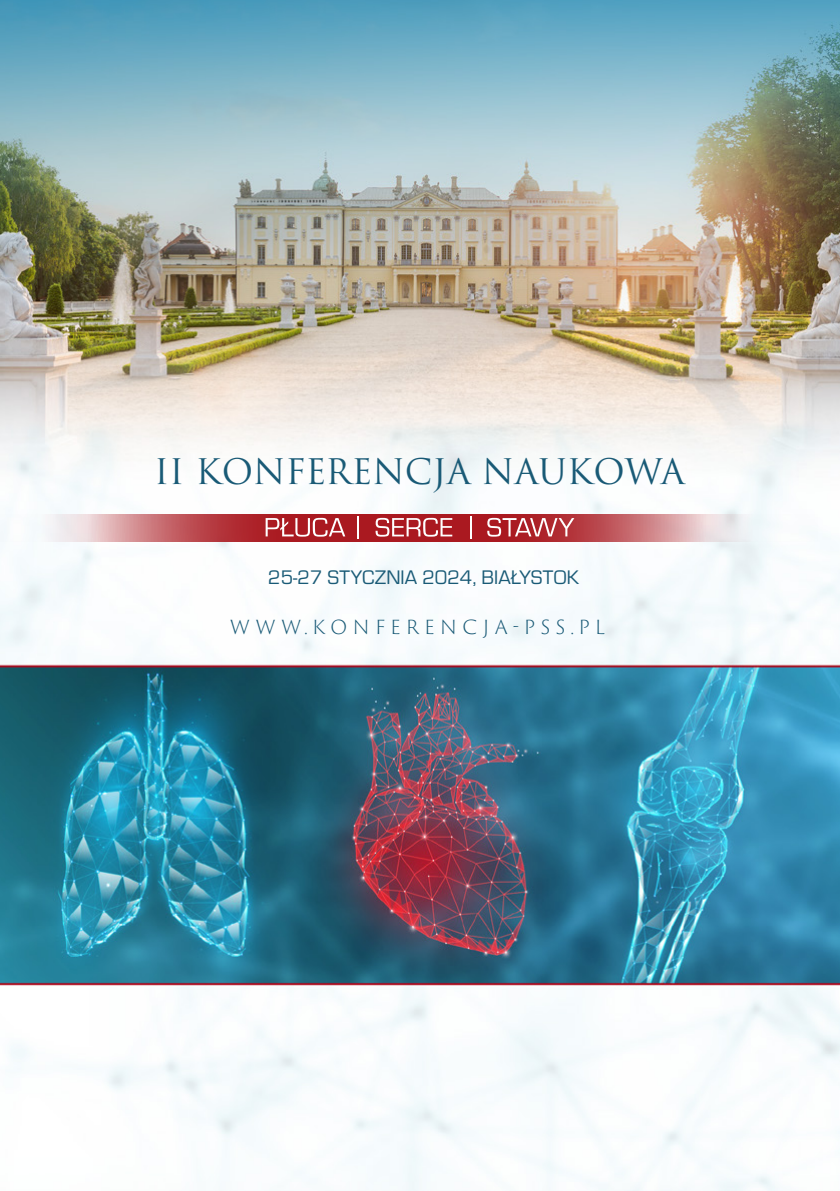
<style>
.page{position:relative;width:840px;height:1191px;background:#fff}
.page>*{position:absolute;margin:0;border:0;box-sizing:border-box;transform-origin:0 0}
.t1{font:34.4px "Trajan Pro 3";color:#195a76}
.t2{font:20.4px "Eurostile";color:#195a76}
.t3{font:300 19px "Trajan Sans Pro";letter-spacing:.28em;color:#195a76}
</style>
<div class="page">
<img style="left:0;top:0;width:839px;height:1191px">
<svg style="left:0;top:513px;width:816px;height:28px"></svg>
<svg style="left:265px;top:518px;width:80px;height:18px"></svg>
<hr style="left:356px;top:516px;width:2px;height:23px;background:#fff">
<hr style="left:470px;top:516px;width:2px;height:23px;background:#fff">
<svg style="left:375px;top:518px;width:77px;height:18px"></svg>
<svg style="left:487px;top:518px;width:87px;height:18px"></svg>
<h1 class="t1" style="left:154px;top:448px;width:532px">II KONFERENCJA NAUKOWA</h1>
<p class="t2" style="left:268px;top:563px;width:312px">25-27 STYCZNIA 2024, BIAŁYSTOK</p>
<p class="t3" style="left:230px;top:614px;width:376px">WWW.KONFERENCJA-PSS.PL</p>
</div>
